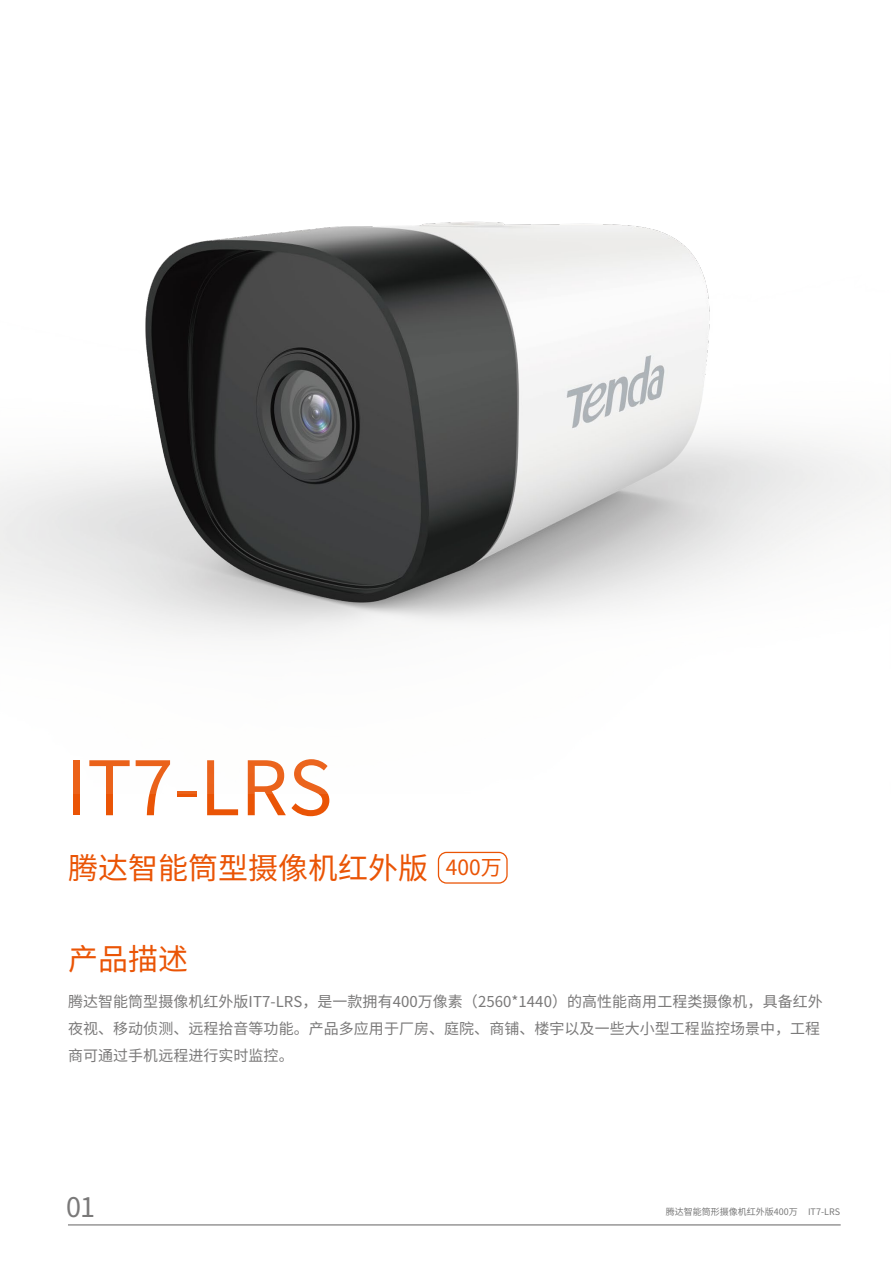
<style>
.page{position:relative;width:893px;height:1263px;background:#fff}
.page>*{position:absolute;margin:0;border:0;box-sizing:border-box;transform-origin:0 0}
.t1{font:75px "Source Han Sans CN";color:#ea5405}
.t2{font:30px "Source Han Sans CN";color:#ea5405}
.t3{font:27px "Source Han Sans CN";color:#7a7979}
.t4{font:15px/27px "Source Han Sans CN";letter-spacing:.005em;color:#7a7979}
.t5{font:9px "Source Han Sans CN";color:#797979}
.s1{font-size:21px}
</style>
<div class="page">
<hr style="left:68px;top:1224px;width:773px;height:1px;background:#646363">
<img style="left:0;top:221px;width:891px;height:416px">
<div style="left:438px;top:852px;width:70px;height:32px;border:1px solid #ea5405;border-radius:8px"></div>
<h1 class="t1" style="left:65px;top:745px;width:269px">IT7-LRS</h1>
<h2 class="t2" style="left:68px;top:851px;width:435px">腾达智能筒型摄像机红外版 <span class="s1">400万</span></h2>
<h2 class="t2" style="left:68px;top:942px;width:121px">产品描述</h2>
<p class="t4" style="left:68px;top:988px;width:756px">腾达智能筒型摄像机红外版IT7-LRS，是一款拥有400万像素（2560*1440）的高性能商用工程类摄像机，具备红外夜视、移动侦测、远程拾音等功能。产品多应用于厂房、庭院、商铺、楼宇以及一些大小型工程监控场景中，工程商可通过手机远程进行实时监控。</p>
<h3 class="t3" style="left:66px;top:1191px;width:30px">01</h3>
<p class="t5" style="left:666px;top:1207px;width:176px">腾达智能筒形摄像机红外版400万 IT7-LRS</p>
</div>
